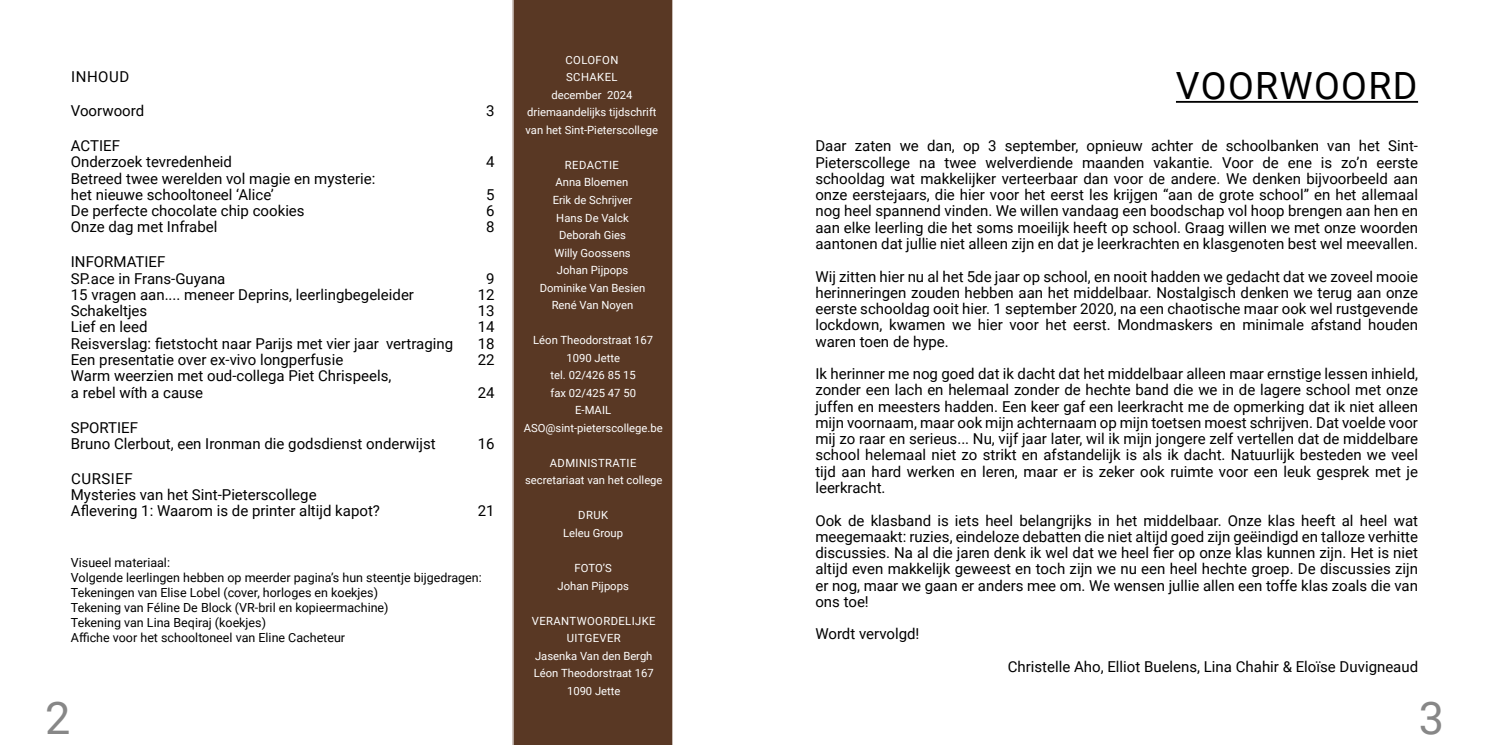
<style>
.page{position:relative;width:1489px;height:745px;background:#fff}
.page>*{position:absolute;margin:0;border:0;box-sizing:border-box;transform-origin:0 0}
.t1{font:45px "Roboto";color:#878787}
.t2{font:37.5px "Roboto";letter-spacing:.035em;color:#000}
.t3{font:15px/16.2px "Roboto";color:#000}
.t4{font:12.5px/15px "Roboto";color:#000}
.t5{font:11.25px/17.5px "Roboto";color:#fff;text-align:center}
</style>
<div class="page">
<div style="left:512px;top:0;width:161px;height:744px;background:#593824"></div>
<hr style="left:1175px;top:101px;width:242px;height:2px;background:#000">
<p class="t3" style="left:71px;top:68px;width:59px">INHOUD</p>
<p class="t3" style="left:71px;top:102px;width:75px">Voorwoord</p>
<p class="t3" style="left:486px;top:102px;width:10px">3</p>
<p class="t3" style="left:71px;top:137px;width:163px">ACTIEF<br>Onderzoek tevredenheid</p>
<p class="t3" style="left:486px;top:153px;width:10px">4</p>
<p class="t3" style="left:71px;top:169px;width:306px">Betreed twee werelden vol magie en mysterie: het nieuwe schooltoneel ‘Alice’</p>
<p class="t3" style="left:486px;top:186px;width:10px">5</p>
<p class="t3" style="left:71px;top:202px;width:235px">De perfecte chocolate chip cookies</p>
<p class="t3" style="left:486px;top:202px;width:10px">6</p>
<p class="t3" style="left:71px;top:218px;width:148px">Onze dag met Infrabel</p>
<p class="t3" style="left:486px;top:218px;width:10px">8</p>
<p class="t3" style="left:71px;top:253px;width:156px">INFORMATIEF<br>SP.ace in Frans-Guyana</p>
<p class="t3" style="left:486px;top:269px;width:10px">9</p>
<p class="t3" style="left:71px;top:286px;width:344px">15 vragen aan.... meneer Deprins, leerlingbegeleider</p>
<p class="t3" style="left:477px;top:286px;width:18px">12</p>
<p class="t3" style="left:71px;top:302px;width:78px">Schakeltjes</p>
<p class="t3" style="left:477px;top:302px;width:18px">13</p>
<p class="t3" style="left:71px;top:318px;width:78px">Lief en leed</p>
<p class="t3" style="left:477px;top:318px;width:18px">14</p>
<p class="t3" style="left:71px;top:334px;width:384px">Reisverslag: fietstocht naar Parijs met vier jaar vertraging</p>
<p class="t3" style="left:477px;top:334px;width:18px">18</p>
<p class="t3" style="left:71px;top:351px;width:274px">Een presentatie over ex-vivo longperfusie</p>
<p class="t3" style="left:477px;top:351px;width:18px">22</p>
<p class="t3" style="left:71px;top:367px;width:322px">Warm weerzien met oud-collega Piet Chrispeels, a rebel wíth a cause</p>
<p class="t3" style="left:477px;top:383px;width:18px">24</p>
<p class="t3" style="left:71px;top:418px;width:366px">SPORTIEF<br>Bruno Clerbout, een Ironman die godsdienst onderwijst</p>
<p class="t3" style="left:71px;top:469px;width:311px">CURSIEF<br>Mysteries van het Sint-Pieterscollege<br>Aflevering 1: Waarom is de printer altijd kapot?</p>
<p class="t3" style="left:477px;top:434px;width:18px">16</p>
<p class="t3" style="left:477px;top:502px;width:18px">21</p>
<p class="t4" style="left:71px;top:553px;width:412px">Visueel materiaal:<br>Volgende leerlingen hebben op meerder pagina’s hun steentje bijgedragen:<br>Tekeningen van Elise Lobel (cover, horloges en koekjes)<br>Tekening van Féline De Block (VR-bril en kopieermachine)<br>Tekening van Lina Beqiraj (koekjes)<br>Affiche voor het schooltoneel van Eline Cacheteur</p>
<p class="t5" style="left:525px;top:51px;width:134px">COLOFON<br>SCHAKEL<br>december 2024 driemaandelijks tijdschrift van het Sint-Pieterscollege</p>
<p class="t5" style="left:540px;top:156px;width:107px">REDACTIE<br>Anna Bloemen<br>Erik de Schrijver<br>Hans De Valck<br>Deborah Gies<br>Willy Goossens<br>Johan Pijpops<br>Dominike Van Besien<br>René Van Noyen</p>
<p class="t5" style="left:523px;top:331px;width:140px">Léon Theodorstraat 167<br>1090 Jette<br>tel. 02/426 85 15<br>fax 02/425 47 50<br>E-MAIL<br>ASO@sint-pieterscollege.be</p>
<p class="t5" style="left:525px;top:453px;width:139px">ADMINISTRATIE secretariaat van het college</p>
<p class="t5" style="left:563px;top:506px;width:61px">DRUK<br>Leleu Group</p>
<p class="t5" style="left:557px;top:558px;width:73px">FOTO’S<br>Johan Pijpops</p>
<p class="t5" style="left:532px;top:611px;width:125px">VERANTWOORDELIJKE<br>UITGEVER<br>Jasenka Van den Bergh<br>Léon Theodorstraat 167<br>1090 Jette</p>
<h2 class="t2" style="left:1175px;top:59px;width:243px">VOORWOORD</h2>
<p class="t3" style="left:815px;top:137px;width:604px;text-align:justify">Daar zaten we dan, op 3 september, opnieuw achter de schoolbanken van het Sint-Pieterscollege na twee welverdiende maanden vakantie. Voor de ene is zo’n eerste schooldag wat makkelijker verteerbaar dan voor de andere. We denken bijvoorbeeld aan onze eerstejaars, die hier voor het eerst les krijgen “aan de grote school” en het allemaal nog heel spannend vinden. We willen vandaag een boodschap vol hoop brengen aan hen en aan elke leerling die het soms moeilijk heeft op school. Graag willen we met onze woorden aantonen dat jullie niet alleen zijn en dat je leerkrachten en klasgenoten best wel meevallen.</p>
<p class="t3" style="left:815px;top:267px;width:604px;text-align:justify">Wij zitten hier nu al het 5de jaar op school, en nooit hadden we gedacht dat we zoveel mooie herinneringen zouden hebben aan het middelbaar. Nostalgisch denken we terug aan onze eerste schooldag ooit hier. 1 september 2020, na een chaotische maar ook wel rustgevende lockdown, kwamen we hier voor het eerst. Mondmaskers en minimale afstand houden waren toen de hype.</p>
<p class="t3" style="left:815px;top:365px;width:604px;text-align:justify">Ik herinner me nog goed dat ik dacht dat het middelbaar alleen maar ernstige lessen inhield, zonder een lach en helemaal zonder de hechte band die we in de lagere school met onze juffen en meesters hadden. Een keer gaf een leerkracht me de opmerking dat ik niet alleen mijn voornaam, maar ook mijn achternaam op mijn toetsen moest schrijven. Dat voelde voor mij zo raar en serieus... Nu, vijf jaar later, wil ik mijn jongere zelf vertellen dat de middelbare school helemaal niet zo strikt en afstandelijk is als ik dacht. Natuurlijk besteden we veel tijd aan hard werken en leren, maar er is zeker ook ruimte voor een leuk gesprek met je leerkracht.</p>
<p class="t3" style="left:815px;top:511px;width:604px;text-align:justify">Ook de klasband is iets heel belangrijks in het middelbaar. Onze klas heeft al heel wat meegemaakt: ruzies, eindeloze debatten die niet altijd goed zijn geëindigd en talloze verhitte discussies. Na al die jaren denk ik wel dat we heel fier op onze klas kunnen zijn. Het is niet altijd even makkelijk geweest en toch zijn we nu een heel hechte groep. De discussies zijn er nog, maar we gaan er anders mee om. We wensen jullie allen een toffe klas zoals die van ons toe!</p>
<p class="t3" style="left:815px;top:625px;width:106px">Wordt vervolgd!</p>
<p class="t3" style="left:1007px;top:657px;width:412px">Christelle Aho, Elliot Buelens, Lina Chahir &amp; Eloïse Duvigneaud</p>
<h1 class="t1" style="left:45px;top:685px;width:27px">2</h1>
<h1 class="t1" style="left:1418px;top:685px;width:27px">3</h1>
</div>
